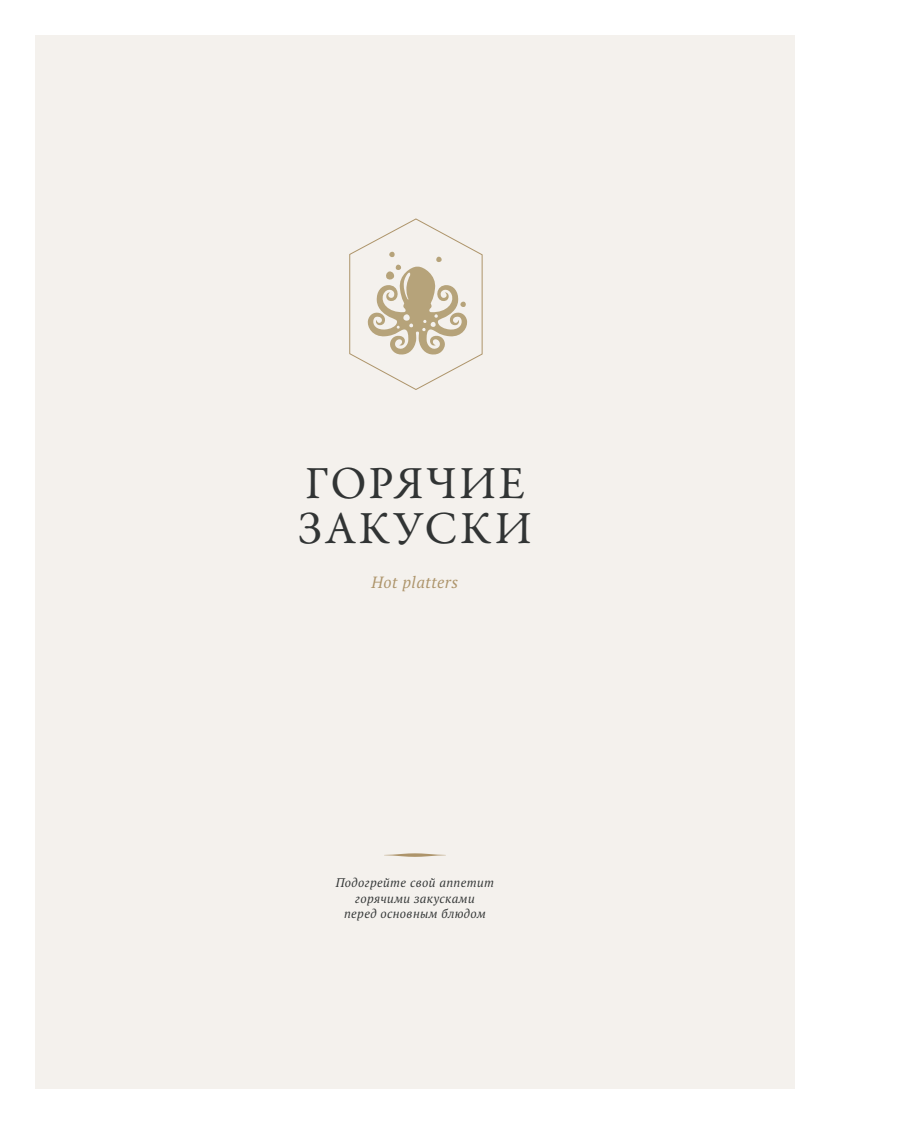
<style>
.page{position:relative;width:908px;height:1124px;background:#fff}
.page>*{position:absolute;margin:0;border:0;box-sizing:border-box;transform-origin:0 0}
.t1{font:46.25px/45px "Garamond Premr Pro";letter-spacing:.05em;color:#313434}
.t2{font:italic 16.25px "PT Serif Pro";letter-spacing:.025em;color:#ad946a}
.t3{font:italic 12.5px/15.4px "PT Serif Pro";letter-spacing:.03em;color:#313434;text-align:center}
</style>
<div class="page">
<div style="left:35px;top:35px;width:759px;height:1053px;background:#f4f1ed"></div>
<svg style="left:384px;top:853px;width:62px;height:3px"></svg>
<svg style="left:349px;top:218px;width:134px;height:172px"></svg>
<h1 class="t1" style="left:298px;top:462px;width:235px">ГОРЯЧИЕ<br>ЗАКУСКИ</h1>
<h2 class="t2" style="left:371px;top:571px;width:88px">Hot platters</h2>
<p class="t3" style="left:335px;top:874px;width:160px">Подогрейте свой аппетит горячими закусками<br>перед основным блюдом</p>
</div>
